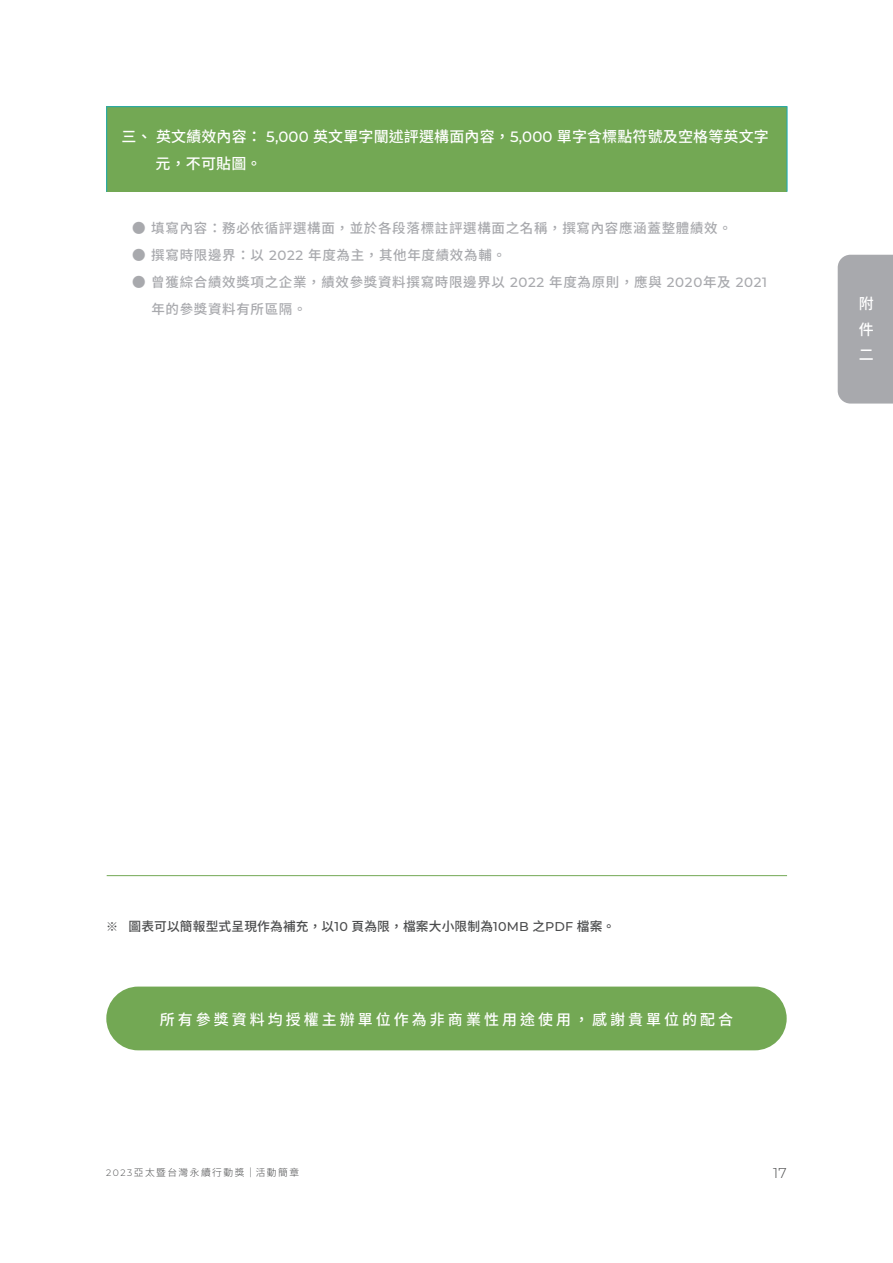
<style>
.page{position:relative;width:893px;height:1263px;background:#fff}
.page>*{position:absolute;margin:0;border:0;box-sizing:border-box;transform-origin:0 0}
.op{font:500 15px/25.5px "Noto Sans TC";letter-spacing:.01em;color:#fff}
.op-2{font:500 15px "Noto Sans TC";letter-spacing:.2em;color:#fff}
.t1{font:300 14.25px "Montserrat";color:#4b4c4d}
.t2{font:500 13.5px/27px "Noto Sans TC";letter-spacing:.05em;color:#a8a9ad}
.t3{font:500 12.75px "Noto Sans TC";letter-spacing:.01em;color:#4b4c4d}
.t4{font:300 9.75px "Noto Sans TC";letter-spacing:.15em;color:#4b4c4d}
.s1{font-family:"Montserrat"}
.s2{font-size:12px}
.s3{font-family:"Montserrat";font-size:9.3px}
</style>
<div class="page">
<div style="left:107px;top:107px;width:680px;height:85px;background:#73a854"></div>
<hr style="left:107px;top:875px;width:680px;height:1px;background:#73a854">
<hr style="left:106px;top:106px;width:682px;height:1px;background:#1eabb4">
<hr style="left:106px;top:107px;width:1px;height:85px;background:#1eabb4">
<hr style="left:786px;top:107px;width:2px;height:85px;background:#1eabb4">
<div style="left:106px;top:986px;width:681px;height:64px;background:#73a854;border-radius:32px"></div>
<div style="left:838px;top:255px;width:55px;height:149px;background:#a8a9ad"></div>
<p class="op" style="left:156px;top:124px;width:615px;line-height:27px;text-indent:-34px">三、英文績效內容： <span class="s1">5,000</span> 英文單字闡述評選構面內容，<span class="s1">5,000</span> 單字含標點符號及空格等英文字元，不可貼圖。</p>
<p class="t2" style="left:132px;top:215px;width:601px">● 填寫內容：務必依循評選構面，並於各段落標註評選構面之名稱，撰寫內容應涵蓋整體績效。</p>
<p class="t2" style="left:132px;top:242px;width:375px">● 撰寫時限邊界：以 <span class="s1">2022</span> 年度為主，其他年度績效為輔。</p>
<p class="t2" style="left:151px;top:269px;width:617px;text-indent:-19px">● 曾獲綜合績效獎項之企業，績效參獎資料撰寫時限邊界以 <span class="s1">2022</span> 年度為原則，應與 <span class="s1">2020</span>年及 <span class="s1">2021</span>年的參獎資料有所區隔。</p>
<p class="op" style="left:859px;top:291px;width:16px;text-align:justify">附件二</p>
<p class="t3" style="left:106px;top:919px;width:511px"><span class="s2">※</span> 圖表可以簡報型式呈現作為補充，以<span class="s1">10</span> 頁為限，檔案大小限制為<span class="s1">10MB</span> 之<span class="s1">PDF</span> 檔案。</p>
<p class="op-2" style="left:160px;top:1011px;width:575px">所有參獎資料均授權主辦單位作為非商業性用途使用，感謝貴單位的配合</p>
<p class="t4" style="left:106px;top:1167px;width:194px"><span class="s3">2023</span>亞太暨台灣永續行動獎｜活動簡章</p>
<p class="t1" style="left:773px;top:1163px;width:15px">17</p>
</div>
